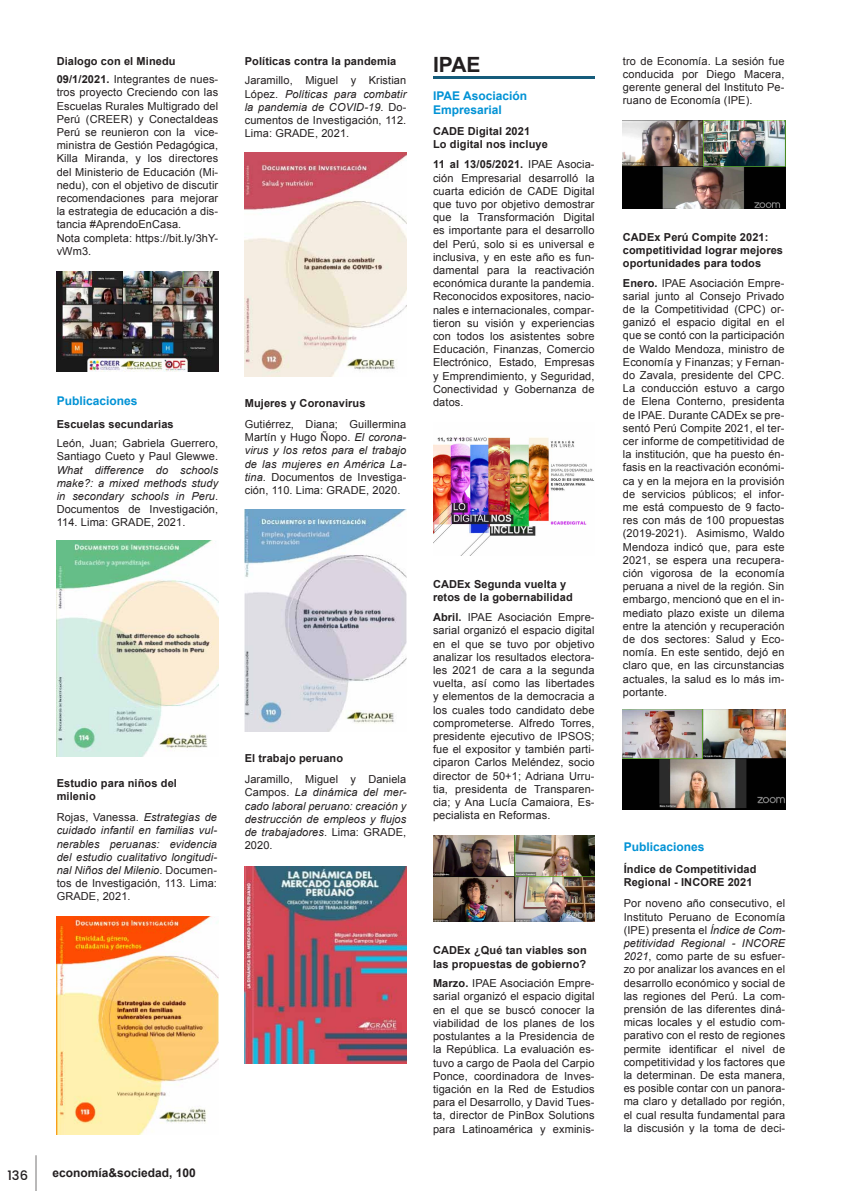
<style>
.page{position:relative;width:842px;height:1191px;background:#fff}
.page>*{position:absolute;margin:0;border:0;box-sizing:border-box;transform-origin:0 0}
.t1{font:700 21px "Arial";color:#231f20}
.t2{font:500 13px "Poppins";color:#231f20}
.t3{font:700 12px/14.4px "Arial";color:#0092d5}
.t4{font:700 12px "Arial";color:#231f20}
.t5{font:11px/13.2px "Arial";letter-spacing:.01em;color:#231f20;text-align:justify}
.t6{font:italic 11px/13.2px "Arial";letter-spacing:.01em;color:#231f20;text-align:justify}
.t7{font:700 11px/13.2px "Arial";letter-spacing:.01em;color:#231f20}
.s1{font-weight:700}
.s2{font-style:normal}
.s3{font-style:italic}
</style>
<div class="page">
<hr style="left:36px;top:1155px;width:1px;height:36px;background:#2c292a">
<hr style="left:433px;top:76px;width:162px;height:3px;background:#155c7b">
<img style="left:57px;top:271px;width:161px;height:100px">
<img style="left:433px;top:437px;width:161px;height:118px">
<img style="left:433px;top:835px;width:162px;height:87px">
<img style="left:622px;top:709px;width:163px;height:101px">
<img style="left:623px;top:121px;width:162px;height:87px">
<img style="left:57px;top:540px;width:161px;height:216px">
<img style="left:57px;top:917px;width:161px;height:217px">
<img style="left:245px;top:152px;width:161px;height:224px">
<img style="left:245px;top:509px;width:161px;height:222px">
<img style="left:245px;top:867px;width:161px;height:196px">
<p class="t7" style="left:57px;top:55px;width:120px">Dialogo con el Minedu</p>
<p class="t5" style="left:57px;top:73px;width:163px;text-align:left"><span class="s1">09/1/2021.</span> Integrantes de nues&shy;tros proyecto Creciendo con las<br>Escuelas Rurales Multigrado del<br>Perú (CREER) y ConectaIdeas<br>Perú se reunieron con la vice&shy;ministra de Gestión Pedagógica,<br>Killa Miranda, y los directores del Ministerio de Educación (Mi&shy;nedu), con el objetivo de discutir recomendaciones para mejorar la estrategia de educación a dis&shy;tancia #AprendoEnCasa.<br>Nota completa: https://bit.ly/3hY&shy;vWm3.</p>
<p class="t3" style="left:57px;top:394px;width:82px">Publicaciones</p>
<p class="t7" style="left:57px;top:417px;width:119px">Escuelas secundarias</p>
<p class="t5" style="left:57px;top:437px;width:163px">León, Juan; Gabriela Guerrero,<br>Santiago Cueto y Paul Glewwe.</p>
<p class="t6" style="left:57px;top:463px;width:163px">What difference do schools make?: a mixed methods study in secondary schools in Peru<span class="s2">.<br>Documentos de Investigación, 114. Lima: GRADE, 2021.</span></p>
<p class="t7" style="left:57px;top:776px;width:122px">Estudio para niños del milenio</p>
<p class="t6" style="left:57px;top:810px;width:162px"><span class="s2">Rojas, Vanessa.</span> Estrategias de cuidado infantil en familias vul&shy;nerables peruanas: evidencia del estudio cualitativo longitudi&shy;nal Niños del Milenio<span class="s2">. Documen&shy;tos de Investigación, 113. Lima:<br>GRADE, 2021.</span></p>
<p class="t7" style="left:245px;top:55px;width:153px">Políticas contra la pandemia</p>
<p class="t5" style="left:623px;top:54px;width:163px">tro de Economía. La sesión fue conducida por Diego Macera, gerente general del Instituto Pe&shy;ruano de Economía (IPE).</p>
<h1 class="t1" style="left:433px;top:51px;width:49px">IPAE</h1>
<p class="t5" style="left:245px;top:74px;width:163px">Jaramillo, Miguel y Kristian López. <span class="s3">Políticas para combatir la pandemia de COVID-19</span>. Do&shy;cumentos de Investigación, 112.<br>Lima: GRADE, 2021.</p>
<p class="t3" style="left:433px;top:89px;width:96px">IPAE Asociación<br>Empresarial</p>
<p class="t7" style="left:433px;top:125px;width:116px">CADE Digital 2021<br>Lo digital nos incluye</p>
<p class="t7" style="left:245px;top:396px;width:122px">Mujeres y Coronavirus</p>
<p class="t5" style="left:245px;top:417px;width:163px">Gutiérrez, Diana; Guillermina Martín y Hugo Ñopo. <span class="s3">El corona&shy;virus y los retos para el trabajo de las mujeres en América La&shy;tina</span>. Documentos de Investiga&shy;ción, 110. Lima: GRADE, 2020.</p>
<p class="t5" style="left:433px;top:158px;width:163px"><span class="s1">11 al 13/05/2021.</span> IPAE Asocia&shy;ción Empresarial desarrolló la cuarta edición de CADE Digital que tuvo por objetivo demostrar que la Transformación Digital es importante para el desarrollo del Perú, solo si es universal e inclusiva, y en este año es fun&shy;damental para la reactivación económica durante la pandemia.<br>Reconocidos expositores, nacio&shy;nales e internacionales, compar&shy;tieron su visión y experiencias con todos los asistentes sobre Educación, Finanzas, Comercio Electrónico, Estado, Empresas y Emprendimiento, y Seguridad, Conectividad y Gobernanza de datos.</p>
<p class="t7" style="left:245px;top:751px;width:100px">El trabajo peruano</p>
<p class="t6" style="left:245px;top:773px;width:163px"><span class="s2">Jaramillo, Miguel y Daniela Campos.</span> La dinámica del mer&shy;cado laboral peruano: creación y destrucción de empleos y flujos de trabajadores<span class="s2">. Lima: GRADE, 2020.</span></p>
<p class="t7" style="left:433px;top:577px;width:141px">CADEx Segunda vuelta y retos de la gobernabilidad</p>
<p class="t5" style="left:433px;top:611px;width:163px"><span class="s1">Abril.</span> IPAE Asociación Empre&shy;sarial organizó el espacio digital en el que se tuvo por objetivo analizar los resultados electora&shy;les 2021 de cara a la segunda vuelta, así como las libertades y elementos de la democracia a los cuales todo candidato debe comprometerse. Alfredo Torres, presidente ejecutivo de IPSOS; fue el expositor y también parti&shy;ciparon Carlos Meléndez, socio director de 50+1; Adriana Urru&shy;tia, presidenta de Transparen&shy;cia; y Ana Lucía Camaiora, Es&shy;pecialista en Reformas.</p>
<p class="t7" style="left:433px;top:944px;width:155px">CADEx ¿Qué tan viables son las propuestas de gobierno?</p>
<p class="t5" style="left:433px;top:977px;width:163px"><span class="s1">Marzo.</span> IPAE Asociación Empre&shy;sarial organizó el espacio digital en el que se buscó conocer la viabilidad de los planes de los postulantes a la Presidencia de la República. La evaluación es&shy;tuvo a cargo de Paola del Carpio Ponce, coordinadora de Inves&shy;tigación en la Red de Estudios para el Desarrollo, y David Tues&shy;ta, director de PinBox Solutions para Latinoamérica y exminis-</p>
<p class="t7" style="left:623px;top:231px;width:162px">CADEx Perú Compite 2021: competitividad lograr mejores oportunidades para todos</p>
<p class="t5" style="left:623px;top:276px;width:163px"><span class="s1">Enero.</span> IPAE Asociación Empre&shy;sarial junto al Consejo Privado de la Competitividad (CPC) or&shy;ganizó el espacio digital en el que se contó con la participación de Waldo Mendoza, ministro de Economía y Finanzas; y Fernan&shy;do Zavala, presidente del CPC.<br>La conducción estuvo a cargo de Elena Conterno, presidenta de IPAE. Durante CADEx se pre&shy;sentó Perú Compite 2021, el ter&shy;cer informe de competitividad de la institución, que ha puesto én&shy;fasis en la reactivación económi&shy;ca y en la mejora en la provisión de servicios públicos; el infor&shy;me está compuesto de 9 facto&shy;res con más de 100 propuestas (2019-2021). Asimismo, Waldo Mendoza indicó que, para este 2021, se espera una recupera&shy;ción vigorosa de la economía peruana a nivel de la región. Sin embargo, mencionó que en el in&shy;mediato plazo existe un dilema entre la atención y recuperación de dos sectores: Salud y Eco&shy;nomía. En este sentido, dejó en claro que, en las circunstancias actuales, la salud es lo más im&shy;portante.</p>
<p class="t3" style="left:624px;top:840px;width:82px">Publicaciones</p>
<p class="t7" style="left:624px;top:863px;width:134px">Índice de Competitividad<br>Regional - INCORE 2021</p>
<p class="t5" style="left:624px;top:897px;width:163px">Por noveno año consecutivo, el Instituto Peruano de Economía (IPE) presenta el <span class="s3">Índice de Com&shy;petitividad Regional - INCORE 2021</span>, como parte de su esfuer&shy;zo por analizar los avances en el desarrollo económico y social de las regiones del Perú. La com&shy;prensión de las diferentes diná&shy;micas locales y el estudio com&shy;parativo con el resto de regiones permite identificar el nivel de competitividad y los factores que la determinan. De esta manera, es posible contar con un panora&shy;ma claro y detallado por región, el cual resulta fundamental para la discusión y la toma de deci-</p>
<p class="t2" style="left:7px;top:1167px;width:22px">136</p>
<p class="t4" style="left:52px;top:1164px;width:145px">economía&amp;sociedad, 100</p>
</div>
